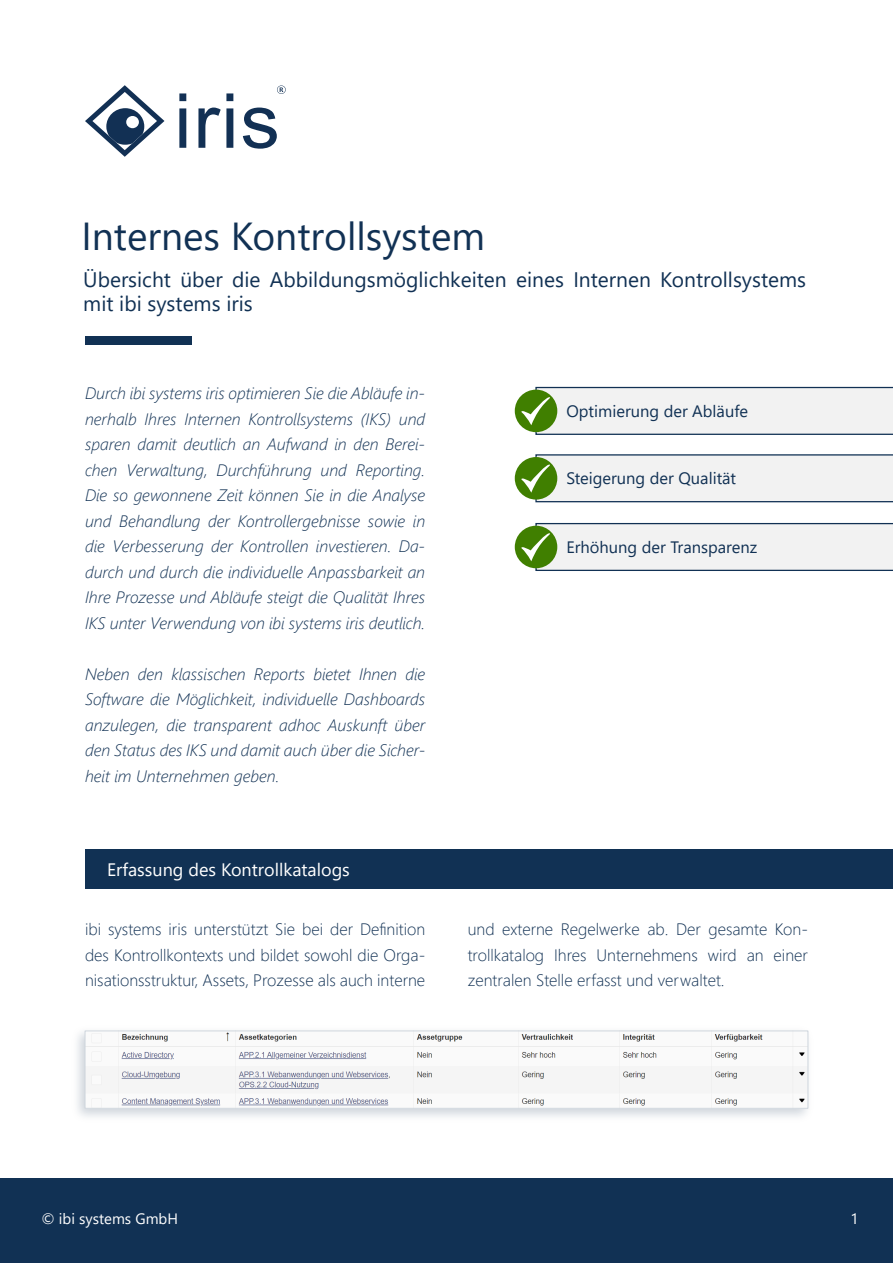
<style>
.page{position:relative;width:893px;height:1263px;background:#fff}
.page>*{position:absolute;margin:0;border:0;box-sizing:border-box;transform-origin:0 0}
.t1{font:39px "Segoe UI";color:#113154}
.t2{font:21px "Segoe UI";color:#113154}
.t3{font:18px "Segoe UI";color:#fff}
.t4{font:italic 300 16.5px "Segoe UI";color:#113154}
.t5{font:300 16.5px "Segoe UI";color:#113154}
.t6{font:16.5px "Segoe UI";color:#113154}
.t7{font:15px "Segoe UI";color:#fff}
</style>
<div class="page">
<div style="left:0;top:1178px;width:893px;height:85px;background:#113154"></div>
<svg style="left:85px;top:85px;width:79px;height:72px"></svg>
<svg style="left:277px;top:85px;width:9px;height:9px"></svg>
<svg style="left:179px;top:93px;width:7px;height:55px"></svg>
<svg style="left:198px;top:93px;width:35px;height:55px"></svg>
<svg style="left:243px;top:108px;width:34px;height:41px"></svg>
<div style="left:85px;top:336px;width:106px;height:8px;background:#113154"></div>
<div style="left:515px;top:390px;width:42px;height:42px;background:#407f00;border-radius:50%"></div>
<svg style="left:521px;top:387px;width:372px;height:48px"></svg>
<div style="left:515px;top:457px;width:42px;height:43px;background:#407f00;border-radius:50%"></div>
<svg style="left:521px;top:454px;width:372px;height:48px"></svg>
<div style="left:515px;top:526px;width:42px;height:42px;background:#407f00;border-radius:50%"></div>
<svg style="left:521px;top:523px;width:372px;height:48px"></svg>
<div style="left:85px;top:849px;width:808px;height:40px;background:#113154"></div>
<img style="left:87px;top:1032px;width:719px;height:75px">
<div style="left:85px;top:1030px;width:723px;height:79px;border:1px solid #cfd6dd"></div>
<p class="t1" style="left:81px;top:221px;width:405px">Internes Kontrollsystem</p>
<p class="t2" style="left:83px;top:272px;width:724px">Übersicht über die Abbildungsmöglichkeiten eines Internen Kontrollsystems</p>
<p class="t2" style="left:83px;top:296px;width:171px">mit ibi systems iris</p>
<p class="t4" style="left:85px;top:387px;width:342px">Durch ibi systems iris optimieren Sie die Abläufe in-</p>
<p class="t4" style="left:85px;top:413px;width:342px">nerhalb Ihres Internen Kontrollsystems (IKS) und</p>
<p class="t4" style="left:85px;top:438px;width:342px">sparen damit deutlich an Aufwand in den Berei-</p>
<p class="t4" style="left:85px;top:464px;width:342px">chen Verwaltung, Durchführung und Reporting.</p>
<p class="t4" style="left:85px;top:489px;width:342px">Die so gewonnene Zeit können Sie in die Analyse</p>
<p class="t4" style="left:85px;top:515px;width:342px">und Behandlung der Kontrollergebnisse sowie in</p>
<p class="t4" style="left:85px;top:540px;width:342px">die Verbesserung der Kontrollen investieren. Da-</p>
<p class="t4" style="left:85px;top:566px;width:342px">durch und durch die individuelle Anpassbarkeit an</p>
<p class="t4" style="left:85px;top:591px;width:342px">Ihre Prozesse und Abläufe steigt die Qualität Ihres</p>
<p class="t4" style="left:85px;top:617px;width:342px">IKS unter Verwendung von ibi systems iris deutlich.</p>
<p class="t4" style="left:85px;top:668px;width:342px">Neben den klassischen Reports bietet Ihnen die</p>
<p class="t4" style="left:85px;top:693px;width:342px">Software die Möglichkeit, individuelle Dashboards</p>
<p class="t4" style="left:85px;top:719px;width:342px">anzulegen, die transparent adhoc Auskunft über</p>
<p class="t4" style="left:85px;top:744px;width:342px">den Status des IKS und damit auch über die Sicher-</p>
<p class="t4" style="left:85px;top:770px;width:196px">heit im Unternehmen geben.</p>
<p class="t3" style="left:107px;top:863px;width:244px">Erfassung des Kontrollkatalogs</p>
<p class="t5" style="left:85px;top:923px;width:342px">ibi systems iris unterstützt Sie bei der Definition</p>
<p class="t5" style="left:85px;top:949px;width:342px">des Kontrollkontexts und bildet sowohl die Orga-</p>
<p class="t5" style="left:85px;top:974px;width:342px">nisationsstruktur, Assets, Prozesse als auch interne</p>
<p class="t6" style="left:566px;top:405px;width:183px">Optimierung der Abläufe</p>
<p class="t6" style="left:566px;top:472px;width:171px">Steigerung der Qualität</p>
<p class="t6" style="left:566px;top:541px;width:192px">Erhöhung der Transparenz</p>
<p class="t5" style="left:468px;top:923px;width:342px">und externe Regelwerke ab. Der gesamte Kon-</p>
<p class="t5" style="left:468px;top:949px;width:342px">trollkatalog Ihres Unternehmens wird an einer</p>
<p class="t5" style="left:468px;top:974px;width:258px">zentralen Stelle erfasst und verwaltet.</p>
<p class="t7" style="left:41px;top:1213px;width:138px">© ibi systems GmbH</p>
<p class="t7" style="left:850px;top:1213px;width:10px">1</p>
</div>
